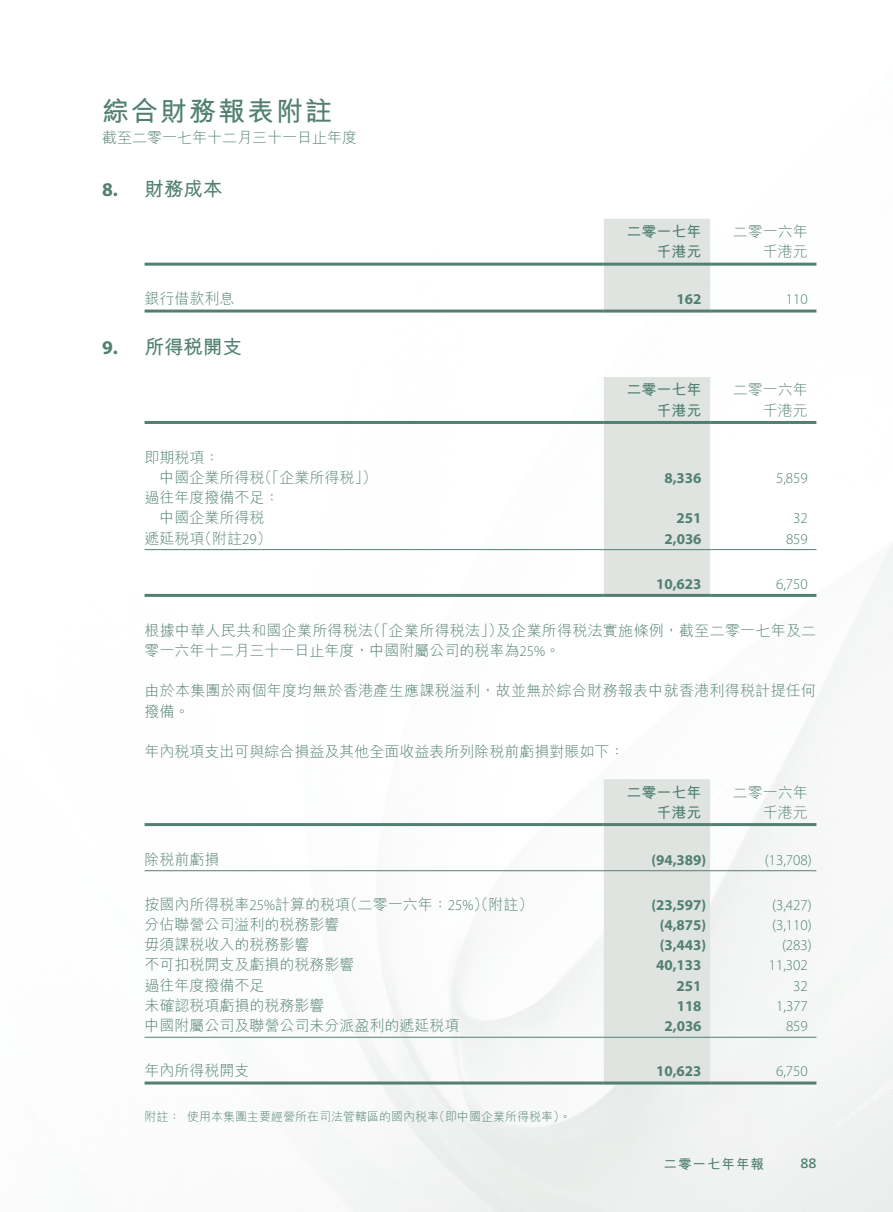
<style>
.page{position:relative;width:893px;height:1212px;background:#fff}
.page>*{position:absolute;margin:0;border:0;box-sizing:border-box;transform-origin:0 0}
.t1{font:700 27px "M Hei HK";letter-spacing:.075em;color:#518072}
.t2{font:700 19.5px "M Hei HK";color:#518072}
.t3{font:700 19.5px "Myriad Pro";color:#518072}
.t4{font:300 15px/20.2px "M Hei HK";color:#518072;text-align:center}
.t5{font:700 15px "Myriad Pro";color:#518072}
.t6{font:300 15px "Myriad Pro";color:#518072}
.t7{font:300 15px/20.2px "M Hei HK";letter-spacing:.02em;color:#518072}
.t8{font:700 15px "M Hei HK";color:#518072}
.t9{font:700 13.5px "M Hei HK";letter-spacing:.075em;color:#518072}
.t10{font:700 13.5px "Caecilia LT Std";color:#518072}
.t11{font:300 12px "M Hei HK";color:#518072}
.s1{font-family:"Myriad Pro"}
</style>
<div class="page">
<div style="left:604px;top:219px;width:106px;height:91px;background:#e0e4e1"></div>
<hr style="left:145px;top:263px;width:459px;height:3px;background:#518072">
<hr style="left:604px;top:263px;width:106px;height:3px;background:#518072">
<hr style="left:710px;top:263px;width:106px;height:3px;background:#518072">
<hr style="left:145px;top:310px;width:459px;height:3px;background:#518072">
<hr style="left:604px;top:310px;width:106px;height:3px;background:#518072">
<hr style="left:710px;top:310px;width:106px;height:3px;background:#518072">
<div style="left:604px;top:377px;width:106px;height:217px;background:#e0e4e1"></div>
<hr style="left:145px;top:421px;width:459px;height:3px;background:#518072">
<hr style="left:604px;top:421px;width:106px;height:3px;background:#518072">
<hr style="left:710px;top:421px;width:106px;height:3px;background:#518072">
<hr style="left:145px;top:549px;width:459px;height:1px;background:#518072">
<hr style="left:604px;top:549px;width:106px;height:1px;background:#518072">
<hr style="left:710px;top:549px;width:106px;height:1px;background:#518072">
<hr style="left:145px;top:594px;width:459px;height:3px;background:#518072">
<hr style="left:604px;top:594px;width:106px;height:3px;background:#518072">
<hr style="left:710px;top:594px;width:106px;height:3px;background:#518072">
<div style="left:604px;top:779px;width:106px;height:302px;background:#e0e4e1"></div>
<hr style="left:145px;top:823px;width:459px;height:3px;background:#518072">
<hr style="left:604px;top:823px;width:106px;height:3px;background:#518072">
<hr style="left:710px;top:823px;width:106px;height:3px;background:#518072">
<hr style="left:145px;top:870px;width:459px;height:1px;background:#518072">
<hr style="left:604px;top:870px;width:106px;height:1px;background:#518072">
<hr style="left:710px;top:870px;width:106px;height:1px;background:#518072">
<hr style="left:145px;top:1037px;width:459px;height:1px;background:#518072">
<hr style="left:604px;top:1037px;width:106px;height:1px;background:#518072">
<hr style="left:710px;top:1037px;width:106px;height:1px;background:#518072">
<hr style="left:145px;top:1081px;width:459px;height:3px;background:#518072">
<hr style="left:604px;top:1081px;width:106px;height:3px;background:#518072">
<hr style="left:710px;top:1081px;width:106px;height:3px;background:#518072">
<h1 class="t1" style="left:102px;top:92px;width:232px">綜合財務報表附註</h1>
<p class="t4" style="left:102px;top:127px;width:256px">截至二零一七年十二月三十一日止年度</p>
<h2 class="t2" style="left:145px;top:175px;width:79px">財務成本</h2>
<h2 class="t3" style="left:102px;top:177px;width:17px">8.</h2>
<h2 class="t3" style="left:102px;top:335px;width:17px">9.</h2>
<p class="t4" style="left:145px;top:288px;width:91px">銀行借款利息</p>
<h2 class="t2" style="left:145px;top:333px;width:99px">所得稅開支</h2>
<p class="t4" style="left:145px;top:447px;width:76px">即期稅項：</p>
<p class="t4" style="left:257px;top:467px;width:121px">（「企業所得稅 (「</p>
<p class="t4" style="left:145px;top:467px;width:136px">中國企業所得稅<br>過往年度撥備不足：</p>
<p class="t4" style="left:160px;top:507px;width:106px">中國企業所得稅</p>
<p class="t4" style="left:197px;top:528px;width:76px">（附註<span class="s1">29</span>(</p>
<p class="t4" style="left:145px;top:528px;width:61px">遞延稅項</p>
<p class="t8" style="left:627px;top:221px;width:76px">二零一七年</p>
<p class="t4" style="left:733px;top:221px;width:76px">二零一六年</p>
<p class="t8" style="left:657px;top:241px;width:46px">千港元</p>
<p class="t4" style="left:763px;top:241px;width:46px">千港元</p>
<p class="t5" style="left:677px;top:289px;width:26px">162</p>
<p class="t6" style="left:786px;top:290px;width:23px">110</p>
<p class="t8" style="left:627px;top:379px;width:76px">二零一七年</p>
<p class="t4" style="left:733px;top:380px;width:76px">二零一六年</p>
<p class="t8" style="left:657px;top:399px;width:46px">千港元</p>
<p class="t4" style="left:763px;top:400px;width:46px">千港元</p>
<p class="t5" style="left:664px;top:468px;width:39px">8,336</p>
<p class="t6" style="left:776px;top:469px;width:33px">5,859</p>
<p class="t5" style="left:677px;top:508px;width:26px">251</p>
<p class="t6" style="left:793px;top:509px;width:16px">32</p>
<p class="t5" style="left:664px;top:529px;width:39px">2,036</p>
<p class="t6" style="left:786px;top:529px;width:23px">859</p>
<p class="t5" style="left:656px;top:574px;width:47px">10,623</p>
<p class="t4" style="left:496px;top:620px;width:322px">及企業所得稅法實施條例，截至二零一七年及二</p>
<p class="t6" style="left:776px;top:574px;width:33px">6,750</p>
<p class="t4" style="left:366px;top:620px;width:139px">（「企業所得稅法」）</p>
<p class="t4" style="left:145px;top:620px;width:417px;text-align:left">根據中華人民共和國企業所得稅法<br>零一六年十二月三十一日止年度，中國附屬公司的稅率為<span class="s1">25%</span>。</p>
<p class="t7" style="left:145px;top:680px;width:673px">由於本集團於兩個年度均無於香港產生應課稅溢利，故並無於綜合財務報表中就香港利得稅計提任何撥備。</p>
<p class="t4" style="left:145px;top:741px;width:481px">年內稅項支出可與綜合損益及其他全面收益表所列除稅前虧損對賬如下：</p>
<p class="t4" style="left:733px;top:782px;width:76px">二零一六年</p>
<p class="t8" style="left:627px;top:781px;width:76px">二零一七年</p>
<p class="t8" style="left:657px;top:801px;width:46px">千港元</p>
<p class="t4" style="left:763px;top:802px;width:46px">千港元</p>
<p class="t4" style="left:145px;top:849px;width:76px">除稅前虧損</p>
<p class="t5" style="left:651px;top:850px;width:56px">)94,389(</p>
<p class="t6" style="left:765px;top:851px;width:49px">)13,708(</p>
<p class="t4" style="left:343px;top:894px;width:192px">（二零一六年：<span class="s1">25%</span>）（附註(</p>
<p class="t4" style="left:145px;top:894px;width:207px">按國內所得稅率<span class="s1">25%</span>計算的稅項</p>
<p class="t5" style="left:651px;top:895px;width:56px">)23,597(</p>
<p class="t6" style="left:772px;top:896px;width:41px">)3,427(</p>
<p class="t4" style="left:145px;top:914px;width:196px">分佔聯營公司溢利的稅務影響</p>
<p class="t5" style="left:660px;top:915px;width:48px">)4,875(</p>
<p class="t6" style="left:772px;top:916px;width:41px">)3,110(</p>
<p class="t4" style="left:145px;top:934px;width:166px">毋須課稅收入的稅務影響</p>
<p class="t5" style="left:660px;top:935px;width:48px">)3,443(</p>
<p class="t6" style="left:782px;top:936px;width:31px">)283(</p>
<p class="t4" style="left:145px;top:954px;width:211px">不可扣稅開支及虧損的稅務影響</p>
<p class="t5" style="left:656px;top:955px;width:47px">40,133</p>
<p class="t6" style="left:769px;top:956px;width:41px">11,302</p>
<p class="t4" style="left:145px;top:975px;width:121px">過往年度撥備不足</p>
<p class="t5" style="left:677px;top:976px;width:26px">251</p>
<p class="t6" style="left:793px;top:977px;width:16px">32</p>
<p class="t4" style="left:145px;top:995px;width:181px">未確認稅項虧損的稅務影響</p>
<p class="t5" style="left:677px;top:996px;width:26px">118</p>
<p class="t6" style="left:776px;top:997px;width:33px">1,377</p>
<p class="t4" style="left:145px;top:1015px;width:316px">中國附屬公司及聯營公司未分派盈利的遞延稅項</p>
<p class="t5" style="left:664px;top:1016px;width:39px">2,036</p>
<p class="t6" style="left:786px;top:1017px;width:23px">859</p>
<p class="t4" style="left:145px;top:1060px;width:106px">年內所得稅開支</p>
<p class="t5" style="left:656px;top:1061px;width:47px">10,623</p>
<p class="t6" style="left:776px;top:1062px;width:33px">6,750</p>
<p class="t11" style="left:145px;top:1111px;width:37px">附註：</p>
<p class="t11" style="left:433px;top:1111px;width:139px">（即中國企業所得稅率。(</p>
<p class="t11" style="left:187px;top:1111px;width:253px">使用本集團主要經營所在司法管轄區的國內稅率</p>
<p class="t9" style="left:664px;top:1154px;width:102px">二零一七年年報</p>
<p class="t10" style="left:800px;top:1155px;width:17px">88</p>
</div>
